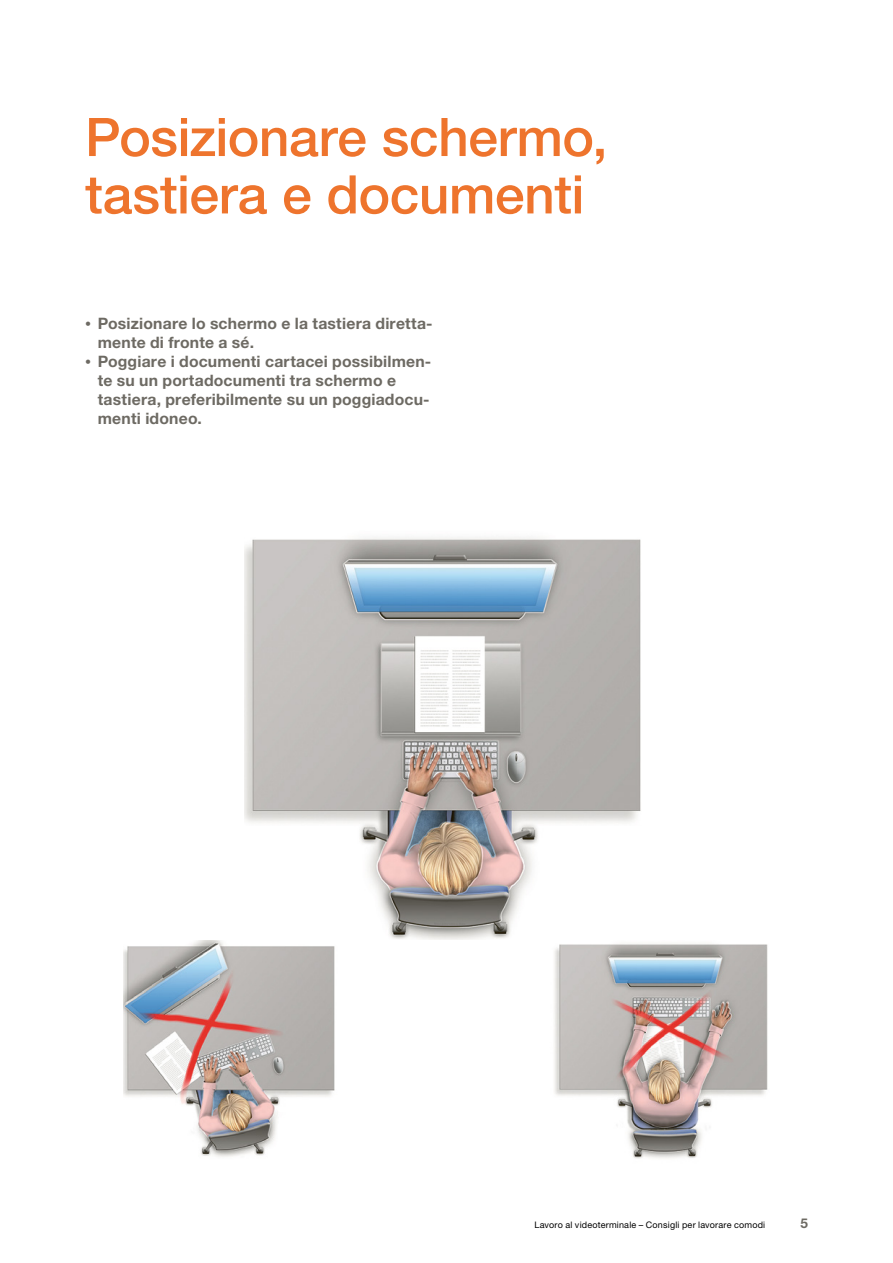
<style>
.page{position:relative;width:893px;height:1263px;background:#fff}
.page>*{position:absolute;margin:0;border:0;box-sizing:border-box;transform-origin:0 0}
.t1{font:500 53.25px/57.4px "Helvetica Neue LT Std";letter-spacing:-.01em;color:#ee742d}
.t2{font:700 15.75px/19.2px "Helvetica Neue LT Std";letter-spacing:.015em;color:#6d6a63}
.t3{font:700 13.5px "Helvetica Neue LT Std";color:#6d6a63}
.t4{font:9px "Helvetica Neue LT Std";letter-spacing:.025em;color:#000}
.s1{font-weight:400;font-size:12px}
</style>
<div class="page">
<img style="left:244px;top:537px;width:397px;height:402px">
<img style="left:124px;top:941px;width:211px;height:216px">
<img style="left:554px;top:943px;width:214px;height:216px">
<h1 class="t1" style="left:85px;top:108px;width:524px">Posizionare schermo, tastiera e documenti</h1>
<p class="t2" style="left:98px;top:313px;width:336px;text-indent:-13px"><span class="s1">•</span> Posizionare lo schermo e la tastiera diretta&shy;mente di fronte a sé.</p>
<p class="t2" style="left:98px;top:351px;width:335px;text-indent:-13px"><span class="s1">•</span> Poggiare i documenti cartacei possibilmen&shy;te su un portadocumenti tra schermo e tastiera, preferibilmente su un poggiadocu&shy;menti idoneo.</p>
<p class="t4" style="left:534px;top:1219px;width:232px">Lavoro al videoterminale – Consigli per lavorare comodi</p>
<p class="t3" style="left:800px;top:1215px;width:9px">5</p>
</div>
